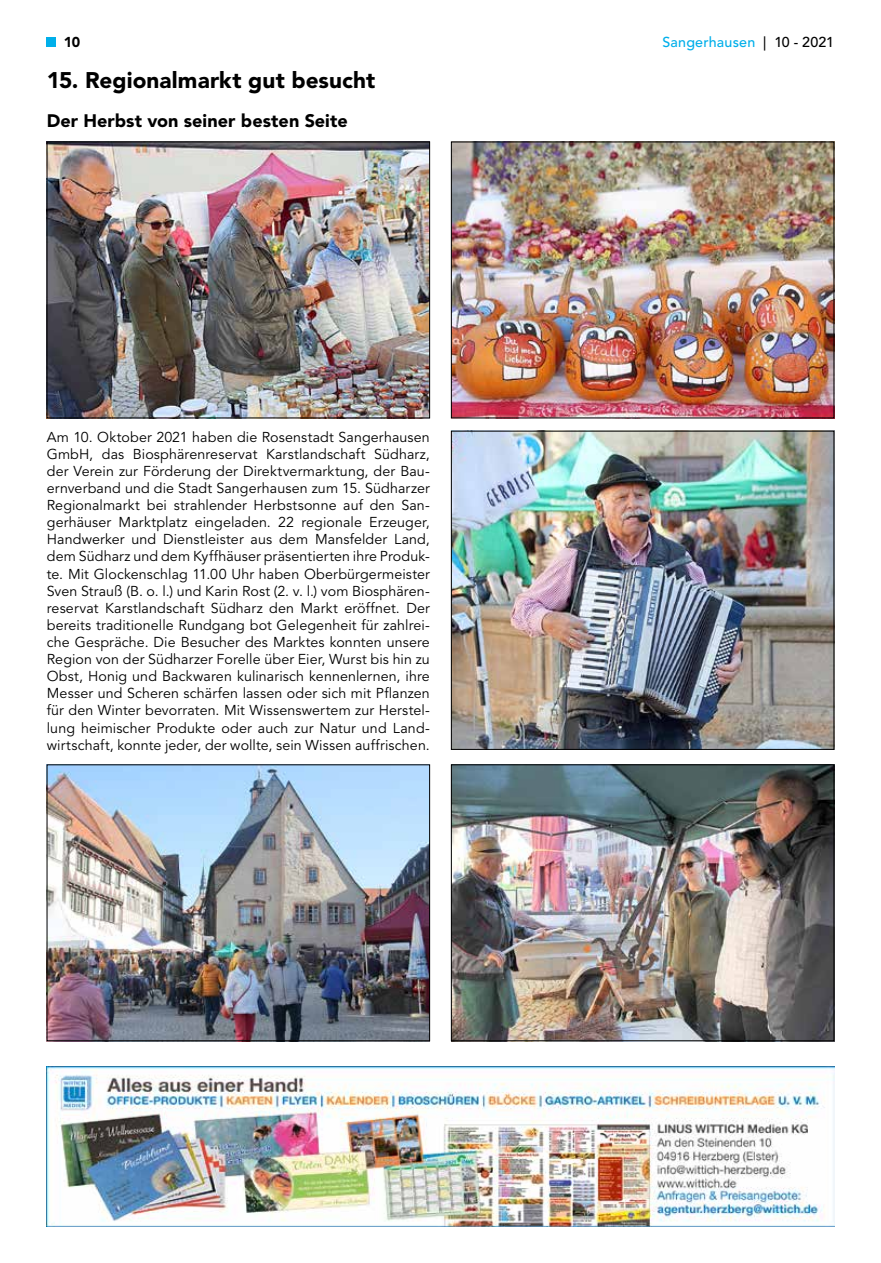
<style>
.page{position:relative;width:881px;height:1263px;background:#fff}
.page>*{position:absolute;margin:0;border:0;box-sizing:border-box;transform-origin:0 0}
.t1{font:900 22.5px "Avenir LT";color:#000}
.t2{font:900 18px "Avenir LT";color:#000}
.t3{font:14.25px/17.1px "Avenir LT";letter-spacing:.01em;color:#000;text-align:justify}
.t4{font:500 14.25px "Avenir LT";letter-spacing:.01em;color:#00afea}
.t5{font:900 14.25px "Avenir LT";color:#000}
.s1{color:#000}
</style>
<div class="page">
<div style="left:47px;top:37px;width:9px;height:9px;background:#00afea"></div>
<img style="left:49px;top:144px;width:378px;height:272px">
<div style="left:47px;top:142px;width:382px;height:276px;border:1px solid #000"></div>
<img style="left:49px;top:766px;width:378px;height:273px">
<div style="left:47px;top:764px;width:382px;height:277px;border:1px solid #000"></div>
<img style="left:453px;top:433px;width:378px;height:315px">
<div style="left:451px;top:431px;width:382px;height:319px;border:1px solid #000"></div>
<img style="left:453px;top:766px;width:378px;height:273px">
<div style="left:451px;top:764px;width:382px;height:277px;border:1px solid #000"></div>
<img style="left:453px;top:144px;width:378px;height:272px">
<img style="left:47px;top:1067px;width:786px;height:160px">
<p class="t5" style="left:64px;top:34px;width:18px">10</p>
<p class="t4" style="left:662px;top:34px;width:173px">Sangerhausen <span class="s1">| 10 - 2021</span></p>
<h1 class="t1" style="left:47px;top:67px;width:330px">15. Regionalmarkt gut besucht</h1>
<p class="t2" style="left:47px;top:109px;width:302px">Der Herbst von seiner besten Seite</p>
<p class="t3" style="left:47px;top:429px;width:384px">Am 10. Oktober 2021 haben die Rosenstadt Sangerhausen GmbH, das Biosphärenreservat Karstlandschaft Südharz, der Verein zur Förderung der Direktvermarktung, der Bau&shy;ernverband und die Stadt Sangerhausen zum 15. Südharzer Regionalmarkt bei strahlender Herbstsonne auf den San&shy;gerhäuser Marktplatz eingeladen. 22 regionale Erzeuger, Handwerker und Dienstleister aus dem Mansfelder Land, dem Südharz und dem Kyffhäuser präsentierten ihre Produk&shy;te. Mit Glockenschlag 11.00 Uhr haben Oberbürgermeister Sven Strauß (B. o. l.) und Karin Rost (2. v. l.) vom Biosphären&shy;reservat Karstlandschaft Südharz den Markt eröffnet. Der bereits traditionelle Rundgang bot Gelegenheit für zahlrei&shy;che Gespräche. Die Besucher des Marktes konnten unsere Region von der Südharzer Forelle über Eier, Wurst bis hin zu Obst, Honig und Backwaren kulinarisch kennenlernen, ihre Messer und Scheren schärfen lassen oder sich mit Pflanzen für den Winter bevorraten. Mit Wissenswertem zur Herstel&shy;lung heimischer Produkte oder auch zur Natur und Land&shy;wirtschaft, konnte jeder, der wollte, sein Wissen auffrischen.</p>
</div>
